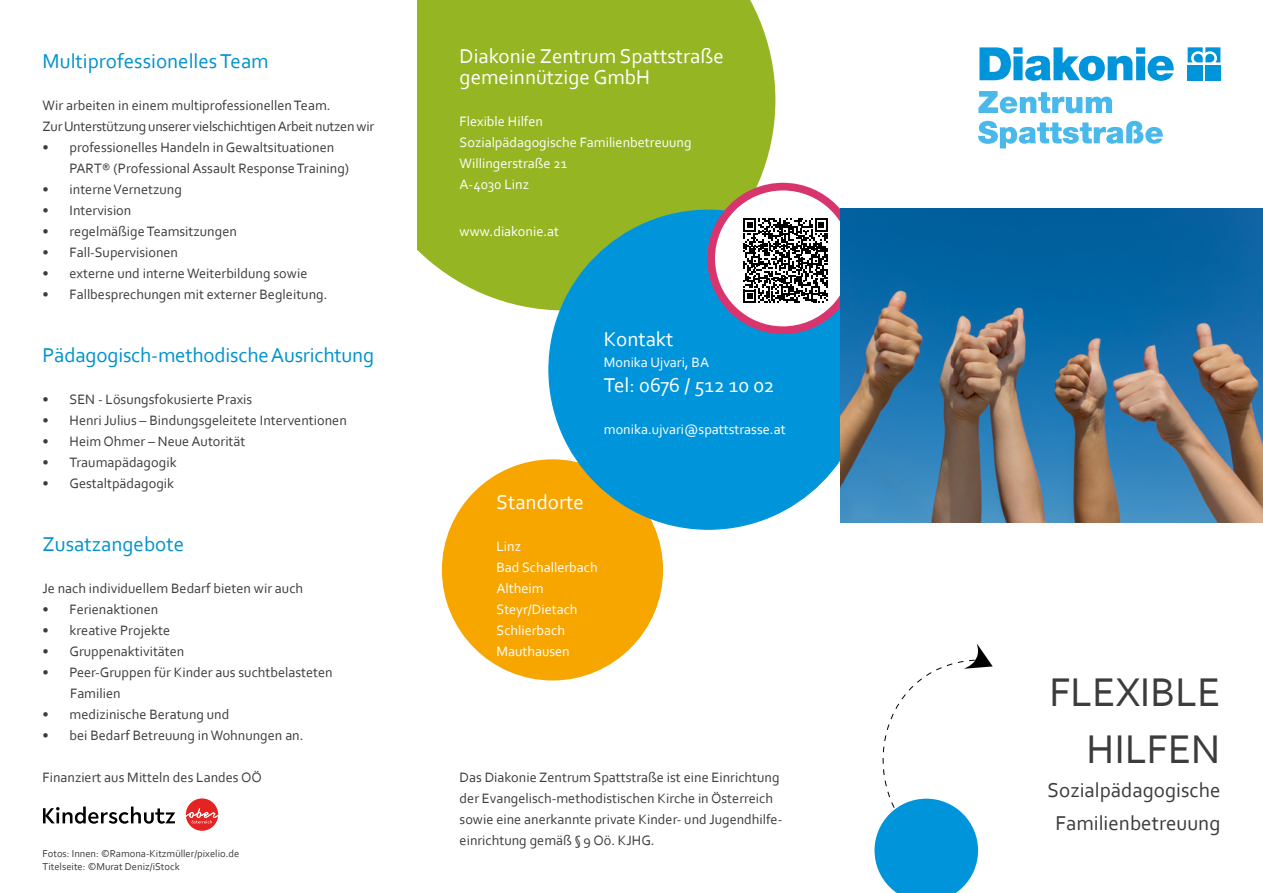
<style>
.page{position:relative;width:1263px;height:893px;background:#fff}
.page>*{position:absolute;margin:0;border:0;box-sizing:border-box;transform-origin:0 0}
.Titel{font:42px "Corbel";color:#3c3c3b}
.Fliesstext{font:21px "Corbel";color:#fff}
.Zwischentitel{font:21px "Corbel";color:#0093cc}
.Titel-2{font:21px "Corbel";color:#3c3c3b}
.Fliesstext-2{font:14.25px/21px "Corbel";color:#3c3c3b}
.Fliesstext-3{font:14.25px "Corbel";color:#fff}
.Fliesstext-4{font:14.25px "Corbel";letter-spacing:-.02em;color:#3c3c3b}
.Lauftext{font:10.5px "Corbel";color:#3c3c3b}
</style>
<div class="page">
<div style="left:444px;top:461px;width:217px;height:217px;background:#f7a600;border-radius:50%"></div>
<div style="left:417px;top:0;width:358px;height:310px;background:#96b522"></div>
<div style="left:549px;top:210px;width:319px;height:319px;background:#0095db;border-radius:50%"></div>
<div style="left:711px;top:187px;width:144px;height:143px;background:#fff;border-radius:50%"></div>
<div style="left:707px;top:183px;width:152px;height:151px;border:8px solid #d8356e;border-radius:50%"></div>
<svg style="left:743px;top:218px;width:85px;height:85px"></svg>
<svg style="left:874px;top:643px;width:119px;height:250px"></svg>
<img style="left:840px;top:208px;width:423px;height:314px">
<svg style="left:978px;top:91px;width:134px;height:22px"></svg>
<svg style="left:978px;top:121px;width:185px;height:27px"></svg>
<svg style="left:979px;top:47px;width:195px;height:34px"></svg>
<svg style="left:1187px;top:47px;width:33px;height:15px"></svg>
<div style="left:1187px;top:65px;width:16px;height:15px;background:#0095db"></div>
<div style="left:1205px;top:65px;width:15px;height:15px;background:#0095db"></div>
<svg style="left:186px;top:798px;width:32px;height:33px"></svg>
<svg style="left:43px;top:806px;width:132px;height:18px"></svg>
<p class="Zwischentitel" style="left:43px;top:48px;width:228px">Multiprofessionelles Team</p>
<p class="Fliesstext-2" style="left:43px;top:94px;width:290px">Wir arbeiten in einem multiprofessionellen Team.</p>
<p class="Fliesstext-4" style="left:43px;top:117px;width:333px">Zur Unterstützung unserer vielschichtigen Arbeit nutzen wir</p>
<p class="Fliesstext-2" style="left:70px;top:136px;width:281px;text-indent:-27px">• professionelles Handeln in Gewaltsituationen<br>PART® (Professional Assault Response Training)</p>
<p class="Fliesstext-2" style="left:43px;top:178px;width:141px">• interne Vernetzung</p>
<p class="Fliesstext-2" style="left:43px;top:199px;width:90px">• Intervision</p>
<p class="Fliesstext-2" style="left:43px;top:220px;width:196px">• regelmäßige Teamsitzungen</p>
<p class="Fliesstext-2" style="left:43px;top:241px;width:137px">• Fall-Supervisionen</p>
<p class="Fliesstext-2" style="left:43px;top:262px;width:266px">• externe und interne Weiterbildung sowie</p>
<p class="Fliesstext-2" style="left:43px;top:283px;width:286px">• Fallbesprechungen mit externer Begleitung.</p>
<p class="Zwischentitel" style="left:43px;top:342px;width:333px">Pädagogisch-methodische Ausrichtung</p>
<p class="Fliesstext-2" style="left:43px;top:388px;width:211px">• SEN - Lösungsfokusierte Praxis</p>
<p class="Fliesstext-2" style="left:43px;top:409px;width:306px">• Henri Julius – Bindungsgeleitete Interventionen</p>
<p class="Fliesstext-2" style="left:43px;top:430px;width:204px">• Heim Ohmer – Neue Autorität</p>
<p class="Fliesstext-2" style="left:43px;top:451px;width:136px">• Traumapädagogik</p>
<p class="Fliesstext-2" style="left:43px;top:472px;width:133px">• Gestaltpädagogik</p>
<p class="Zwischentitel" style="left:43px;top:531px;width:143px">Zusatzangebote</p>
<p class="Fliesstext-2" style="left:43px;top:577px;width:262px">Je nach individuellem Bedarf bieten wir auch</p>
<p class="Fliesstext-2" style="left:43px;top:598px;width:117px">• Ferienaktionen</p>
<p class="Fliesstext-2" style="left:43px;top:619px;width:129px">• kreative Projekte</p>
<p class="Fliesstext-2" style="left:43px;top:640px;width:143px">• Gruppenaktivitäten</p>
<p class="Fliesstext-2" style="left:43px;top:661px;width:292px">• Peer-Gruppen für Kinder aus suchtbelasteten</p>
<p class="Fliesstext-2" style="left:70px;top:682px;width:52px">Familien</p>
<p class="Fliesstext-2" style="left:43px;top:703px;width:188px">• medizinische Beratung und</p>
<p class="Fliesstext-2" style="left:43px;top:724px;width:263px">• bei Bedarf Betreuung in Wohnungen an.</p>
<p class="Fliesstext-2" style="left:43px;top:766px;width:221px">Finanziert aus Mitteln des Landes OÖ</p>
<p class="Lauftext" style="left:43px;top:847px;width:198px">Fotos: Innen: ©Ramona-Kitzmüller/pixelio.de</p>
<p class="Lauftext" style="left:43px;top:860px;width:139px">Titelseite: ©Murat Deniz/iStock</p>
<p class="Fliesstext" style="left:460px;top:43px;width:266px">Diakonie Zentrum Spattstraße</p>
<p class="Fliesstext" style="left:460px;top:64px;width:192px">gemeinnützige GmbH</p>
<p class="Fliesstext-3" style="left:460px;top:112px;width:85px">Flexible Hilfen</p>
<p class="Fliesstext-3" style="left:460px;top:133px;width:234px">Sozialpädagogische Familienbetreuung</p>
<p class="Fliesstext-3" style="left:460px;top:154px;width:109px">Willingerstraße 21</p>
<p class="Fliesstext-3" style="left:460px;top:175px;width:71px">A-4030 Linz</p>
<p class="Fliesstext-3" style="left:460px;top:222px;width:101px">www.diakonie.at</p>
<p class="Fliesstext" style="left:604px;top:326px;width:71px">Kontakt</p>
<p class="Fliesstext-3" style="left:604px;top:353px;width:107px">Monika Ujvari, BA</p>
<p class="Fliesstext" style="left:604px;top:372px;width:172px">Tel: 0676 / 512 10 02</p>
<p class="Fliesstext-3" style="left:604px;top:420px;width:183px">monika.ujvari@spattstrasse.at</p>
<p class="Fliesstext" style="left:496px;top:489px;width:89px">Standorte</p>
<p class="Fliesstext-3" style="left:496px;top:537px;width:26px">Linz</p>
<p class="Fliesstext-3" style="left:496px;top:558px;width:103px">Bad Schallerbach</p>
<p class="Fliesstext-3" style="left:496px;top:579px;width:49px">Altheim</p>
<p class="Fliesstext-3" style="left:496px;top:600px;width:83px">Steyr/Dietach</p>
<p class="Fliesstext-3" style="left:496px;top:621px;width:70px">Schlierbach</p>
<p class="Fliesstext-3" style="left:496px;top:642px;width:75px">Mauthausen</p>
<p class="Fliesstext-2" style="left:460px;top:766px;width:324px">Das Diakonie Zentrum Spattstraße ist eine Einrichtung der Evangelisch-methodistischen Kirche in Österreich sowie eine anerkannte private Kinder- und Jugendhilfe&shy;einrichtung gemäß § 9 Oö. KJHG.</p>
<p class="Titel" style="left:1049px;top:666px;width:172px">FLEXIBLE</p>
<p class="Titel" style="left:1087px;top:723px;width:135px">HILFEN</p>
<p class="Titel-2" style="left:1048px;top:777px;width:174px">Sozialpädagogische</p>
<p class="Titel-2" style="left:1055px;top:810px;width:166px">Familienbetreuung</p>
</div>
